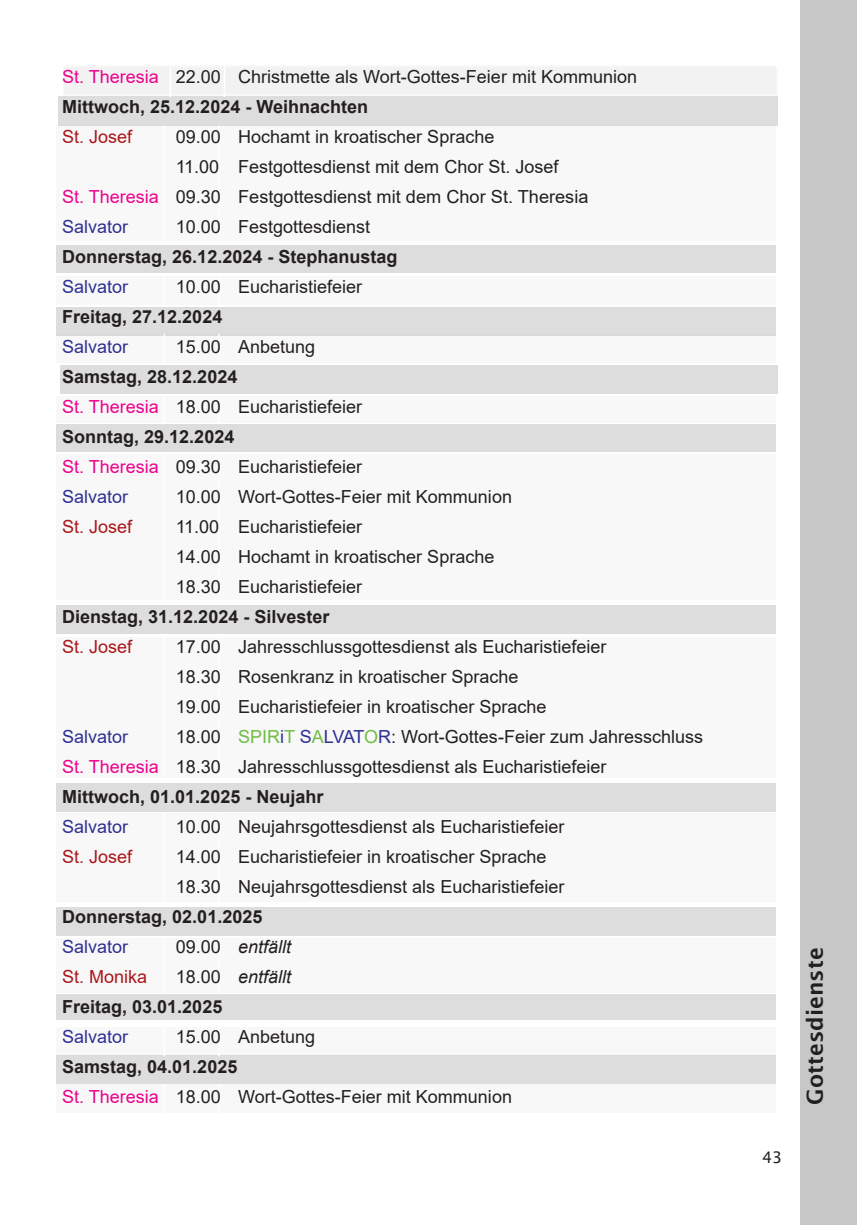
<style>
.page{position:relative;width:857px;height:1225px;background:#fff}
.page>*{position:absolute;margin:0;border:0;box-sizing:border-box;transform-origin:0 0}
.t1{font:600 22px "Lucida Sans";color:#231f20}
.t2{font:18px/30px "Arial";color:#231f20}
.t3{font:700 18px/30px "Arial";color:#231f20}
.t4{font:18px "Arial";color:#2e3092}
.t5{font:18px "Arial";color:#ab161a}
.t6{font:italic 18px "Arial";color:#231f20}
.t7{font:16px "Lucida Sans";color:#231f20}
.s1{color:#ed028c}
.s2{font-weight:700}
.s3{color:#2e3092}
.s4{color:#6ebe44}
.s5{font-style:normal}
.s6{font-weight:400}
.s7{font-weight:400;font-style:italic}
</style>
<div class="page">
<div style="left:799px;top:0;width:57px;height:1225px;background:#c8c7c7"></div>
<div style="left:57px;top:783px;width:718px;height:29px;background:#dedddd"></div>
<div style="left:57px;top:424px;width:718px;height:27px;background:#dedddd"></div>
<div style="left:57px;top:605px;width:718px;height:29px;background:#dedddd"></div>
<div style="left:57px;top:994px;width:718px;height:25px;background:#dedddd"></div>
<div style="left:57px;top:245px;width:718px;height:27px;background:#dedddd"></div>
<div style="left:59px;top:97px;width:718px;height:29px;background:#dedddd"></div>
<div style="left:61px;top:366px;width:716px;height:28px;background:#dedddd"></div>
<div style="left:57px;top:307px;width:718px;height:28px;background:#dedddd"></div>
<div style="left:57px;top:907px;width:718px;height:28px;background:#dedddd"></div>
<div style="left:57px;top:1055px;width:718px;height:29px;background:#dedddd"></div>
<div style="left:57px;top:125px;width:718px;height:116px;background:#f8f8f8"></div>
<hr style="left:163px;top:125px;width:3px;height:119px;background:#fff">
<hr style="left:217px;top:125px;width:3px;height:119px;background:#fff">
<div style="left:57px;top:276px;width:718px;height:28px;background:#f8f8f8"></div>
<hr style="left:163px;top:276px;width:2px;height:29px;background:#fff">
<div style="left:57px;top:334px;width:718px;height:29px;background:#f8f8f8"></div>
<hr style="left:163px;top:334px;width:2px;height:29px;background:#fff">
<div style="left:57px;top:396px;width:718px;height:27px;background:#f8f8f8"></div>
<hr style="left:163px;top:396px;width:2px;height:28px;background:#fff">
<div style="left:57px;top:454px;width:718px;height:145px;background:#f8f8f8"></div>
<hr style="left:162px;top:454px;width:4px;height:149px;background:#fff">
<hr style="left:217px;top:454px;width:3px;height:149px;background:#fff">
<div style="left:57px;top:637px;width:718px;height:140px;background:#f8f8f8"></div>
<hr style="left:163px;top:637px;width:3px;height:144px;background:#fff">
<hr style="left:217px;top:637px;width:3px;height:144px;background:#fff">
<div style="left:57px;top:813px;width:718px;height:89px;background:#f8f8f8"></div>
<hr style="left:163px;top:813px;width:2px;height:91px;background:#fff">
<hr style="left:217px;top:813px;width:3px;height:91px;background:#fff">
<div style="left:57px;top:938px;width:718px;height:54px;background:#f8f8f8"></div>
<hr style="left:163px;top:938px;width:2px;height:56px;background:#fff">
<hr style="left:218px;top:938px;width:2px;height:56px;background:#fff">
<div style="left:57px;top:1027px;width:718px;height:28px;background:#f8f8f8"></div>
<hr style="left:163px;top:1027px;width:2px;height:29px;background:#fff">
<div style="left:57px;top:1084px;width:718px;height:29px;background:#f8f8f8"></div>
<hr style="left:163px;top:1084px;width:2px;height:29px;background:#fff">
<div style="left:64px;top:65px;width:711px;height:29px;background:#f8f8f8"></div>
<hr style="left:170px;top:65px;width:1px;height:30px;background:#fff">
<hr style="left:224px;top:65px;width:1px;height:30px;background:#fff">
<div style="left:63px;top:67px;width:714px;height:29px;background:#f2f2f3"></div>
<hr style="left:169px;top:67px;width:2px;height:30px;background:#fff">
<hr style="left:223px;top:67px;width:2px;height:30px;background:#fff">
<p class="t2" style="left:62px;top:61px;width:576px"><span class="s1">St. Theresia</span> 22.00 Christmette als Wort-Gottes-Feier mit Kommunion<br><span class="s2">Mittwoch, 25.12.2024 - Weihnachten</span></p>
<p class="t5" style="left:62px;top:124px;width:72px">St. Josef</p>
<p class="t2" style="left:175px;top:121px;width:320px">09.00 Hochamt in kroatischer Sprache</p>
<p class="t2" style="left:175px;top:151px;width:384px">11.00 Festgottesdienst mit dem Chor St. Josef</p>
<p class="t2" style="left:62px;top:181px;width:527px"><span class="s1">St. Theresia</span> 09.30 Festgottesdienst mit dem Chor St. Theresia</p>
<p class="t4" style="left:62px;top:214px;width:67px">Salvator</p>
<p class="t2" style="left:175px;top:211px;width:196px">10.00 Festgottesdienst</p>
<p class="t3" style="left:62px;top:241px;width:336px">Donnerstag, 26.12.2024 - Stephanustag</p>
<p class="t4" style="left:62px;top:274px;width:67px">Salvator</p>
<p class="t2" style="left:175px;top:271px;width:188px">10.00 Eucharistiefeier</p>
<p class="t3" style="left:62px;top:301px;width:162px">Freitag, 27.12.2024</p>
<p class="t4" style="left:62px;top:334px;width:67px">Salvator</p>
<p class="t2" style="left:175px;top:331px;width:141px">15.00 Anbetung</p>
<p class="t2" style="left:62px;top:361px;width:301px"><span class="s2">Samstag, 28.12.2024<br></span><span class="s1">St. Theresia</span> 18.00 Eucharistiefeier<br><span class="s2">Sonntag, 29.12.2024<br></span><span class="s1">St. Theresia</span> 09.30 Eucharistiefeier<br><span class="s3">Salvator</span></p>
<p class="t2" style="left:175px;top:481px;width:337px">10.00 Wort-Gottes-Feier mit Kommunion</p>
<p class="t5" style="left:62px;top:514px;width:72px">St. Josef</p>
<p class="t2" style="left:175px;top:511px;width:320px">11.00 Eucharistiefeier<br>14.00 Hochamt in kroatischer Sprache<br>18.30 Eucharistiefeier</p>
<p class="t3" style="left:62px;top:601px;width:269px">Dienstag, 31.12.2024 - Silvester</p>
<p class="t5" style="left:62px;top:634px;width:72px">St. Josef</p>
<p class="t2" style="left:175px;top:631px;width:432px">17.00 Jahresschlussgottesdienst als Eucharistiefeier<br>18.30 Rosenkranz in kroatischer Sprache<br>19.00 Eucharistiefeier in kroatischer Sprache</p>
<p class="t4" style="left:62px;top:724px;width:67px">Salvator</p>
<p class="t2" style="left:62px;top:721px;width:642px;text-indent:113px">18.00 <span class="s4">SPIR</span><span class="s3">i</span><span class="s4">T</span> <span class="s3">S</span><span class="s4">A</span><span class="s3">LVAT</span><span class="s4">O</span><span class="s3">R</span>: Wort-Gottes-Feier zum Jahresschluss<br><span class="s1">St. Theresia</span> 18.30 Jahresschlussgottesdienst als Eucharistiefeier<br><span class="s2">Mittwoch, 01.01.2025 - Neujahr</span></p>
<p class="t4" style="left:62px;top:814px;width:67px">Salvator</p>
<p class="t2" style="left:175px;top:811px;width:390px">10.00 Neujahrsgottesdienst als Eucharistiefeier</p>
<p class="t5" style="left:62px;top:844px;width:72px">St. Josef</p>
<p class="t2" style="left:175px;top:841px;width:390px">14.00 Eucharistiefeier in kroatischer Sprache<br>18.30 Neujahrsgottesdienst als Eucharistiefeier</p>
<p class="t3" style="left:62px;top:901px;width:202px">Donnerstag, 02.01.2025</p>
<p class="t4" style="left:62px;top:934px;width:67px">Salvator</p>
<p class="t6" style="left:175px;top:935px;width:117px"><span class="s5">09.00</span> entfällt</p>
<p class="t5" style="left:62px;top:964px;width:87px">St. Monika</p>
<p class="t3" style="left:62px;top:961px;width:230px;text-indent:113px"><span class="s6">18.00</span> <span class="s7">entfällt<br></span>Freitag, 03.01.2025</p>
<p class="t4" style="left:62px;top:1024px;width:67px">Salvator</p>
<p class="t2" style="left:175px;top:1021px;width:141px">15.00 Anbetung</p>
<p class="t2" style="left:62px;top:1051px;width:451px"><span class="s2">Samstag, 04.01.2025<br></span><span class="s1">St. Theresia</span> 18.00 Wort-Gottes-Feier mit Kommunion</p>
<p class="t7" style="left:761px;top:1150px;width:22px">43</p>
<p class="t1" style="left:805px;top:1104px;width:158px;rotate:-90deg">Gottesdienste</p>
</div>
